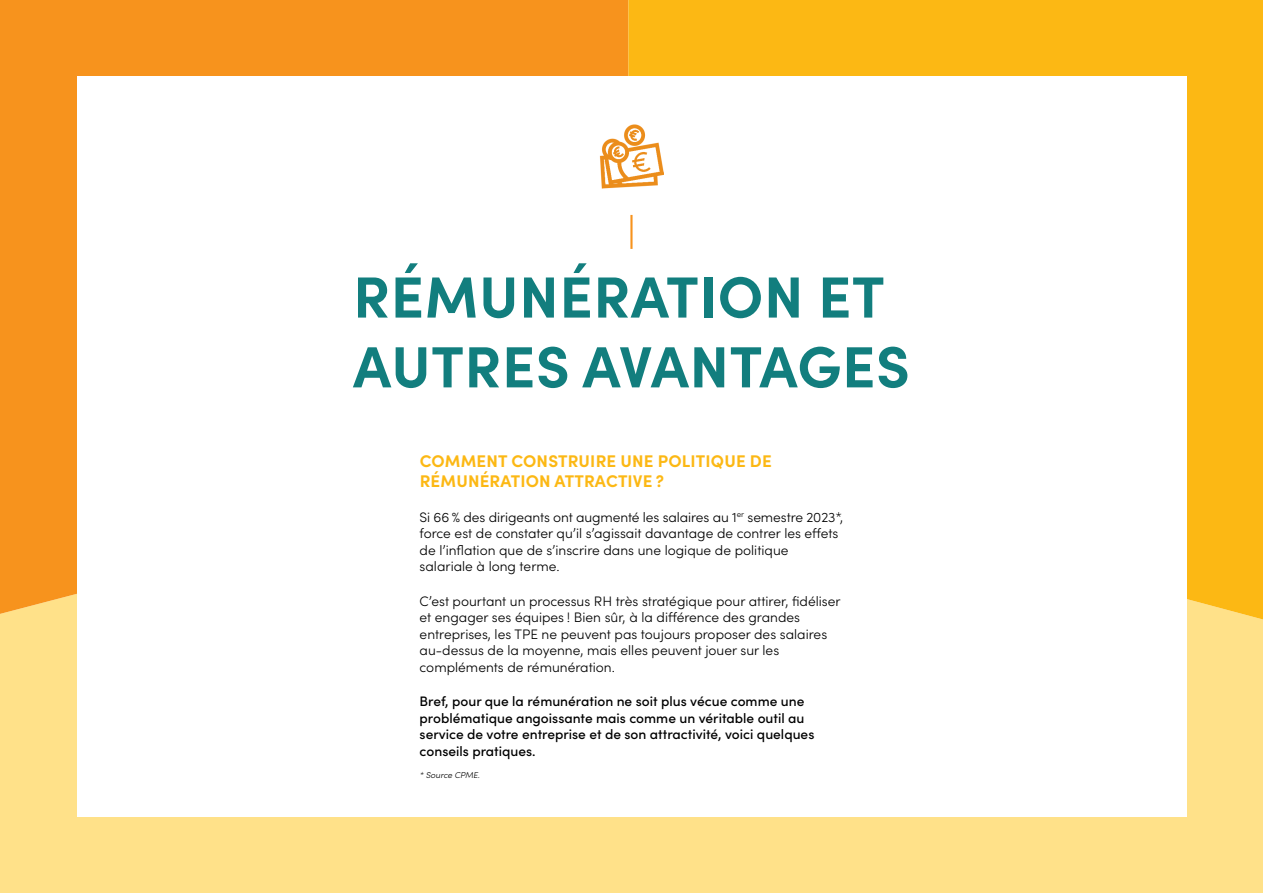
<style>
.page{position:relative;width:1263px;height:893px;background:#fff}
.page>*{position:absolute;margin:0;border:0;box-sizing:border-box;transform-origin:0 0}
.t1{font:700 58.2px/69.8px "Sofia Pro";letter-spacing:.01em;color:#127e7e}
.t2{font:700 16.95px/20.2px "Sofia Pro";letter-spacing:.01em;color:#fcb814}
.t3{font:300 13.8px/16.5px "Sofia Pro";color:#000}
.t4{font:500 13.8px/16.5px "Sofia Pro";color:#000}
.t5{font:italic 300 8.4px "Sofia Pro";color:#000}
</style>
<div class="page">
<div style="left:0;top:614px;width:1263px;height:279px;background:#ffe189"></div>
<div style="left:0;top:0;width:628px;height:614px;background:#f7931d"></div>
<svg style="left:628px;top:0;width:635px;height:619px;background:#fcbd25"></svg>
<div style="left:77px;top:77px;width:1109px;height:740px;background:#fff"></div>
<img style="left:599px;top:124px;width:65px;height:64px">
<hr style="left:630px;top:215px;width:2px;height:34px;background:#f7931d">
<h1 class="t1" style="left:353px;top:258px;width:558px">RÉMUNÉRATION ET<br>AUTRES AVANTAGES</h1>
<p class="t2" style="left:420px;top:449px;width:354px">COMMENT CONSTRUIRE UNE POLITIQUE DE<br>RÉMUNÉRATION ATTRACTIVE ?</p>
<p class="t3" style="left:420px;top:508px;width:425px">Si 66 % des dirigeants ont augmenté les salaires au 1<sup>er</sup> semestre 2023*, force est de constater qu’il s’agissait davantage de contrer les effets de l’inflation que de s’inscrire dans une logique de politique salariale à long terme.</p>
<p class="t3" style="left:420px;top:592px;width:423px">C’est pourtant un processus RH très stratégique pour attirer, fidéliser et engager ses équipes ! Bien sûr, à la différence des grandes entreprises, les TPE ne peuvent pas toujours proposer des salaires au-dessus de la moyenne, mais elles peuvent jouer sur les compléments de rémunération.</p>
<p class="t4" style="left:420px;top:692px;width:396px">Bref, pour que la rémunération ne soit plus vécue comme une problématique angoissante mais comme un véritable outil au service de votre entreprise et de son attractivité, voici quelques conseils pratiques.</p>
<p class="t5" style="left:420px;top:769px;width:62px">* Source CPME.</p>
</div>
